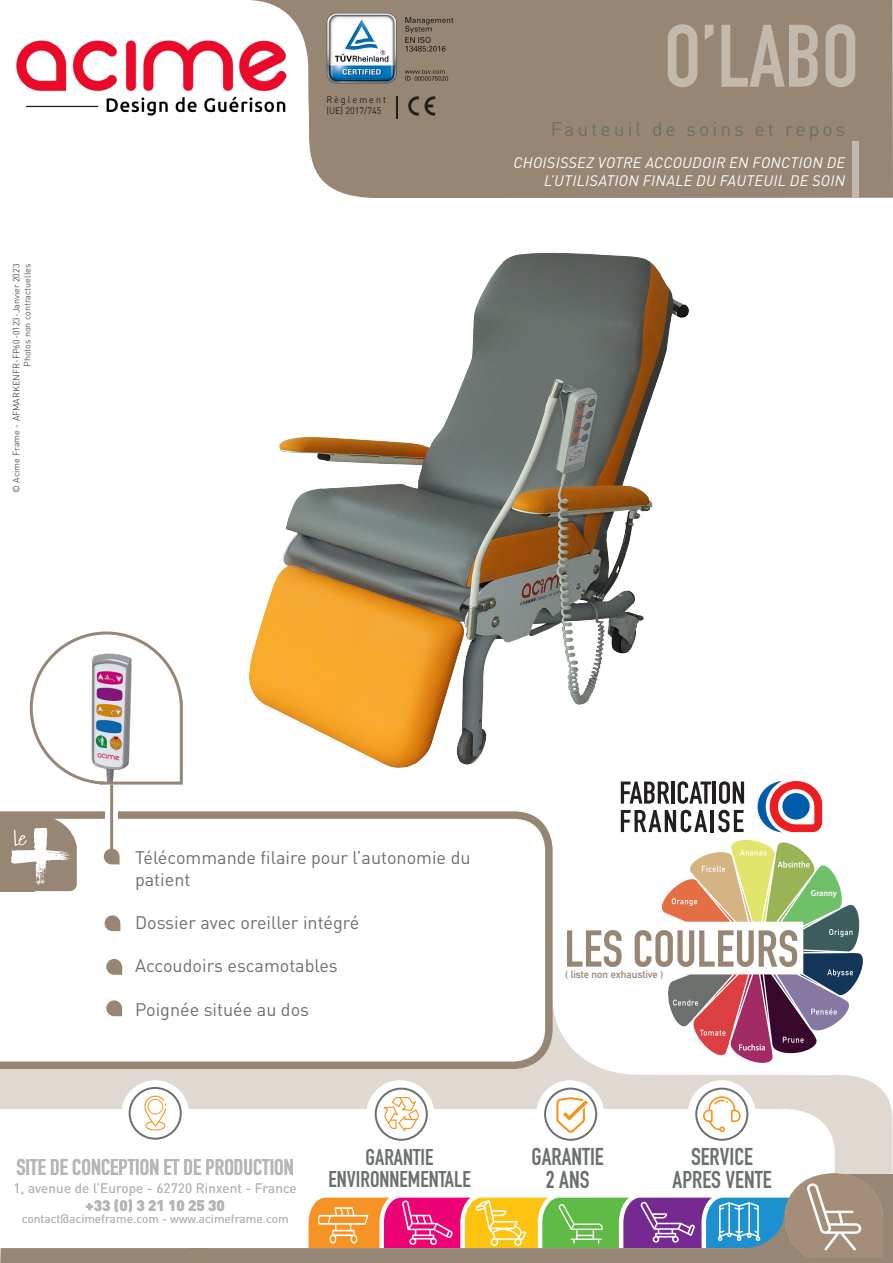
<style>
.page{position:relative;width:893px;height:1263px;background:#fff}
.page>*{position:absolute;margin:0;border:0;box-sizing:border-box;transform-origin:0 0}
.t1{font:700 87px "DIN Condensed";color:#c4b9ad}
.t2{font:700 51px "DIN Condensed";color:#978674}
.t3{font:700 24px "DIN Condensed";color:#6a706c}
.t4{font:700 22.5px "DIN Condensed";color:#b6b7b5}
.t5{font:700 22.5px "DIN Condensed";color:#6a706c}
.t6{font:19.5px "DIN Pro";letter-spacing:.15em;color:#6a706c}
.t7{font:18px "DIN Pro";color:#6a706c}
.t8{font:italic 15px/18px "DIN Pro";letter-spacing:.02em;color:#fff;text-align:right}
.t9{font:900 15px "DIN Pro";color:#b6b7b5}
.t10{font:13.5px "DIN Pro";letter-spacing:.01em;color:#b6b7b5}
.t11{font:12px "DIN Pro";color:#b6b7b5}
.t12{font:700 10.5px "DIN Alternate";color:#978674}
.t13{font:9.45px/11.4px "DIN Pro";letter-spacing:.21em;color:#231f20;scale:.95 1}
.t14{font:300 9px "DIN Pro";color:#231f20}
.t15{font:600 8.7px "Myriad Pro";color:#fff;scale:.94 1}
</style>
<div class="page">
<svg style="left:0;top:1021px;width:893px;height:153px;fill:#e0d9d2"></svg>
<img style="left:113px;top:252px;width:710px;height:581px">
<svg style="left:250px;top:0;width:643px;height:198px;fill:#978674"></svg>
<svg style="left:0;top:808px;width:556px;height:265px"></svg>
<svg style="left:0;top:1109px;width:835px;height:65px"></svg>
<div style="left:525px;top:25px;width:334px;height:83px;background:#978674"></div>
<div style="left:852px;top:141px;width:7px;height:57px;background:#c4b9ad"></div>
<div style="left:366px;top:1080px;width:68px;height:68px;background:#fff;border-radius:50%"></div>
<div style="left:121px;top:1080px;width:68px;height:68px;background:#fff;border-radius:50%"></div>
<div style="left:536px;top:1080px;width:68px;height:68px;background:#fff;border-radius:50%"></div>
<div style="left:688px;top:1080px;width:68px;height:68px;background:#fff;border-radius:50%"></div>
<svg style="left:375px;top:1087px;width:53px;height:54px"></svg>
<svg style="left:695px;top:1087px;width:53px;height:54px"></svg>
<svg style="left:544px;top:1087px;width:53px;height:54px"></svg>
<svg style="left:0;top:815px;width:77px;height:76px"></svg>
<img style="left:16px;top:28px;width:283px;height:98px">
<svg style="left:757px;top:781px;width:65px;height:51px"></svg>
<div style="left:782px;top:793px;width:28px;height:26px;background:#015dac;border-radius:50%"></div>
<svg style="left:621px;top:781px;width:48px;height:23px"></svg>
<hr style="left:671px;top:781px;width:4px;height:23px;background:#231f20">
<svg style="left:678px;top:781px;width:33px;height:23px"></svg>
<hr style="left:713px;top:781px;width:3px;height:23px;background:#231f20">
<svg style="left:719px;top:781px;width:25px;height:23px"></svg>
<svg style="left:621px;top:810px;width:86px;height:22px"></svg>
<hr style="left:711px;top:810px;width:3px;height:22px;background:#231f20">
<svg style="left:718px;top:810px;width:26px;height:22px"></svg>
<svg style="left:104px;top:848px;width:16px;height:16px"></svg>
<svg style="left:105px;top:915px;width:15px;height:16px"></svg>
<svg style="left:106px;top:959px;width:16px;height:16px"></svg>
<svg style="left:106px;top:1000px;width:16px;height:16px"></svg>
<svg style="left:129px;top:1087px;width:53px;height:53px"></svg>
<img style="left:326px;top:13px;width:141px;height:71px">
<hr style="left:396px;top:96px;width:2px;height:23px;background:#231f20">
<svg style="left:408px;top:96px;width:27px;height:20px"></svg>
<svg style="left:659px;top:840px;width:206px;height:224px"></svg>
<svg style="left:0;top:1174px;width:893px;height:89px"></svg>
<svg style="left:302px;top:1191px;width:483px;height:64px"></svg>
<img style="left:785px;top:1173px;width:97px;height:85px">
<svg style="left:73px;top:630px;width:111px;height:156px"></svg>
<div style="left:105px;top:810px;width:13px;height:12px;background:#fff"></div>
<hr style="left:110px;top:784px;width:3px;height:72px;background:#978674">
<img style="left:29px;top:639px;width:189px;height:142px">
<p class="t14" style="left:9px;top:493px;width:231px;rotate:-90deg">© Acime Frame - AFMARKENFR-FP60-0123-Janvier 2023</p>
<p class="t14" style="left:20px;top:367px;width:105px;rotate:-90deg">Photos non contractuelles</p>
<p class="t13" style="left:326px;top:93px;width:65px">Règlement (UE) 2017/745</p>
<p class="t1" style="left:664px;top:-2px;width:196px">O’LABO</p>
<p class="t6" style="left:551px;top:116px;width:296px">Fauteuil de soins et repos</p>
<p class="t8" style="left:513px;top:152px;width:333px">CHOISISSEZ VOTRE ACCOUDOIR EN FONCTION DE<br>L’UTILISATION FINALE DU FAUTEUIL DE SOIN</p>
<p class="t7" style="left:135px;top:846px;width:337px">Télécommande filaire pour l’autonomie du</p>
<p class="t7" style="left:135px;top:867px;width:57px">patient</p>
<p class="t7" style="left:135px;top:910px;width:226px">Dossier avec oreiller intégré</p>
<p class="t7" style="left:135px;top:954px;width:204px">Accoudoirs escamotables</p>
<p class="t7" style="left:135px;top:997px;width:176px">Poignée située au dos</p>
<p class="t4" style="left:17px;top:1152px;width:279px">SITE DE CONCEPTION ET DE PRODUCTION</p>
<p class="t10" style="left:14px;top:1179px;width:285px">1, avenue de l’Europe - 62720 Rinxent - France</p>
<p class="t9" style="left:86px;top:1195px;width:141px">+33 (0) 3 21 10 25 30</p>
<p class="t11" style="left:22px;top:1210px;width:268px">contact@acimeframe.com - www.acimeframe.com</p>
<p class="t5" style="left:366px;top:1142px;width:69px">GARANTIE</p>
<p class="t5" style="left:328px;top:1164px;width:144px">ENVIRONNEMENTALE</p>
<p class="t2" style="left:565px;top:914px;width:236px">LES COULEURS</p>
<p class="t12" style="left:565px;top:966px;width:100px">( liste non exhaustive )</p>
<p class="t15" style="left:811px;top:887px;width:29px">Granny</p>
<p class="t3" style="left:531px;top:1141px;width:74px">GARANTIE</p>
<p class="t3" style="left:546px;top:1163px;width:45px">2 ANS</p>
<p class="t3" style="left:691px;top:1141px;width:64px">SERVICE</p>
<p class="t3" style="left:673px;top:1163px;width:100px">APRES VENTE</p>
</div>
